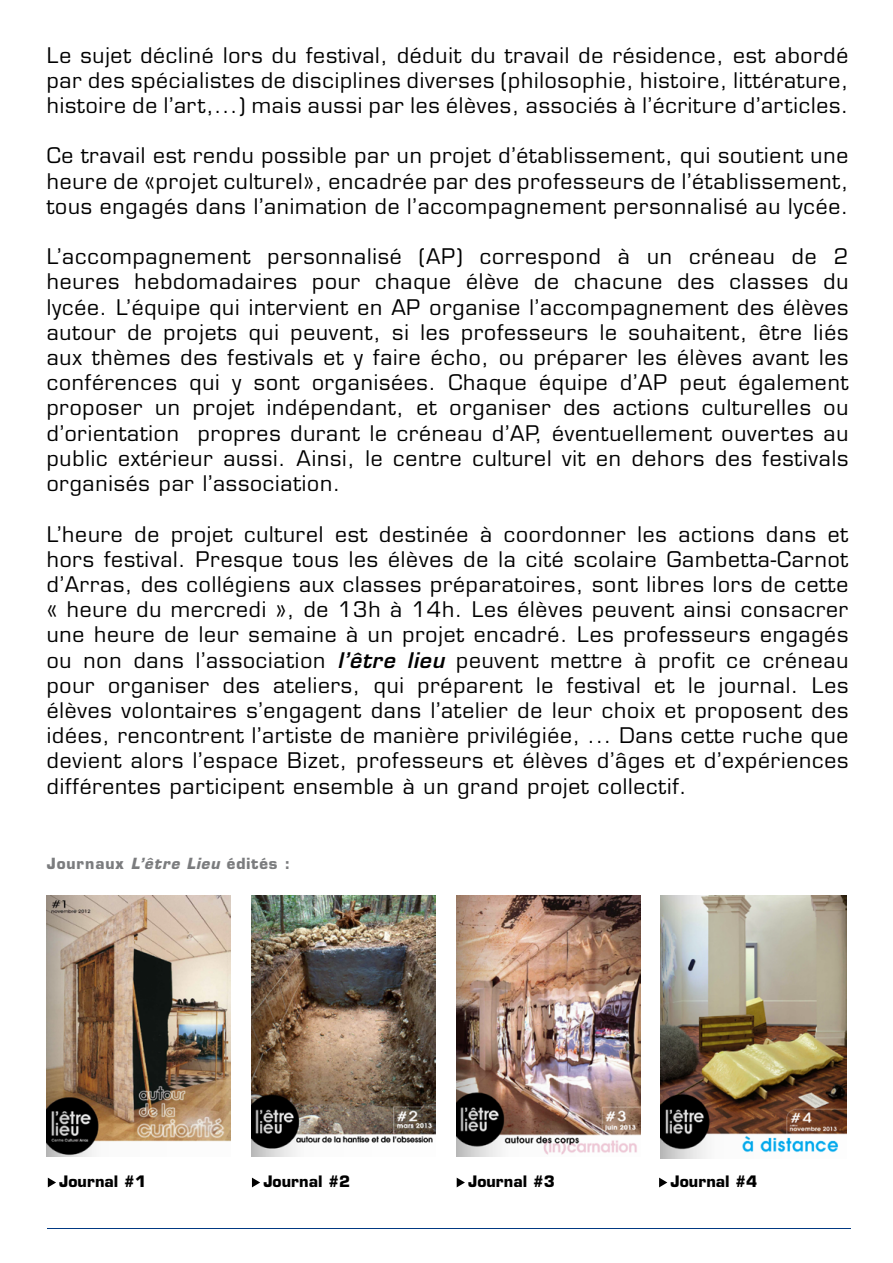
<style>
.page{position:relative;width:893px;height:1263px;background:#fff}
.page>*{position:absolute;margin:0;border:0;box-sizing:border-box;transform-origin:0 0}
.t1{font:21px/25.2px "Eurostile";letter-spacing:.04em;color:#000;text-align:justify}
.t2{font:700 15.45px "Eurostile LT Std";color:#000}
.t3{font:700 15px "Eurostile LT Std";letter-spacing:.06em;color:#7b7c7e}
.s1{font-weight:600;font-style:italic}
.s2{font-style:italic}
</style>
<div class="page">
<img style="left:47px;top:895px;width:184px;height:261px">
<img style="left:251px;top:895px;width:185px;height:261px">
<img style="left:456px;top:895px;width:185px;height:261px">
<img style="left:660px;top:895px;width:187px;height:263px">
<svg style="left:48px;top:1177px;width:8px;height:10px"></svg>
<svg style="left:252px;top:1177px;width:8px;height:10px"></svg>
<svg style="left:457px;top:1178px;width:8px;height:9px"></svg>
<svg style="left:659px;top:1177px;width:8px;height:10px"></svg>
<hr style="left:47px;top:1228px;width:803px;height:1px;background:#003882">
<p class="t1" style="left:47px;top:42px;width:803px">Le sujet décliné lors du festival, déduit du travail de résidence, est abordé par des spécialistes de disciplines diverses (philosophie, histoire, littérature, histoire de l’art,...) mais aussi par les élèves, associés à l’écriture d’articles.</p>
<p class="t1" style="left:47px;top:143px;width:803px">Ce travail est rendu possible par un projet d’établissement, qui soutient une heure de «projet culturel», encadrée par des professeurs de l’établissement, tous engagés dans l’animation de l’accompagnement personnalisé au lycée.</p>
<p class="t1" style="left:47px;top:244px;width:803px">L’accompagnement personnalisé (AP) correspond à un créneau de 2 heures hebdomadaires pour chaque élève de chacune des classes du lycée. L’équipe qui intervient en AP organise l’accompagnement des élèves autour de projets qui peuvent, si les professeurs le souhaitent, être liés aux thèmes des festivals et y faire écho, ou préparer les élèves avant les conférences qui y sont organisées. Chaque équipe d’AP peut également proposer un projet indépendant, et organiser des actions culturelles ou d’orientation propres durant le créneau d’AP, éventuellement ouvertes au public extérieur aussi. Ainsi, le centre culturel vit en dehors des festivals organisés par l’association.</p>
<p class="t1" style="left:47px;top:521px;width:803px">L’heure de projet culturel est destinée à coordonner les actions dans et hors festival. Presque tous les élèves de la cité scolaire Gambetta-Carnot d’Arras, des collégiens aux classes préparatoires, sont libres lors de cette « heure du mercredi », de 13h à 14h. Les élèves peuvent ainsi consacrer une heure de leur semaine à un projet encadré. Les professeurs engagés ou non dans l’association <span class="s1">l’être lieu</span> peuvent mettre à profit ce créneau pour organiser des ateliers, qui préparent le festival et le journal. Les élèves volontaires s’engagent dans l’atelier de leur choix et proposent des idées, rencontrent l’artiste de manière privilégiée, ... Dans cette ruche que devient alors l’espace Bizet, professeurs et élèves d’âges et d’expériences différentes participent ensemble à un grand projet collectif.</p>
<p class="t3" style="left:47px;top:854px;width:245px">Journaux <span class="s2">L’être Lieu</span> édités :</p>
<p class="t2" style="left:59px;top:1172px;width:88px">Journal #1</p>
<p class="t2" style="left:263px;top:1172px;width:88px">Journal #2</p>
<p class="t2" style="left:468px;top:1172px;width:88px">Journal #3</p>
<p class="t2" style="left:670px;top:1172px;width:88px">Journal #4</p>
</div>
